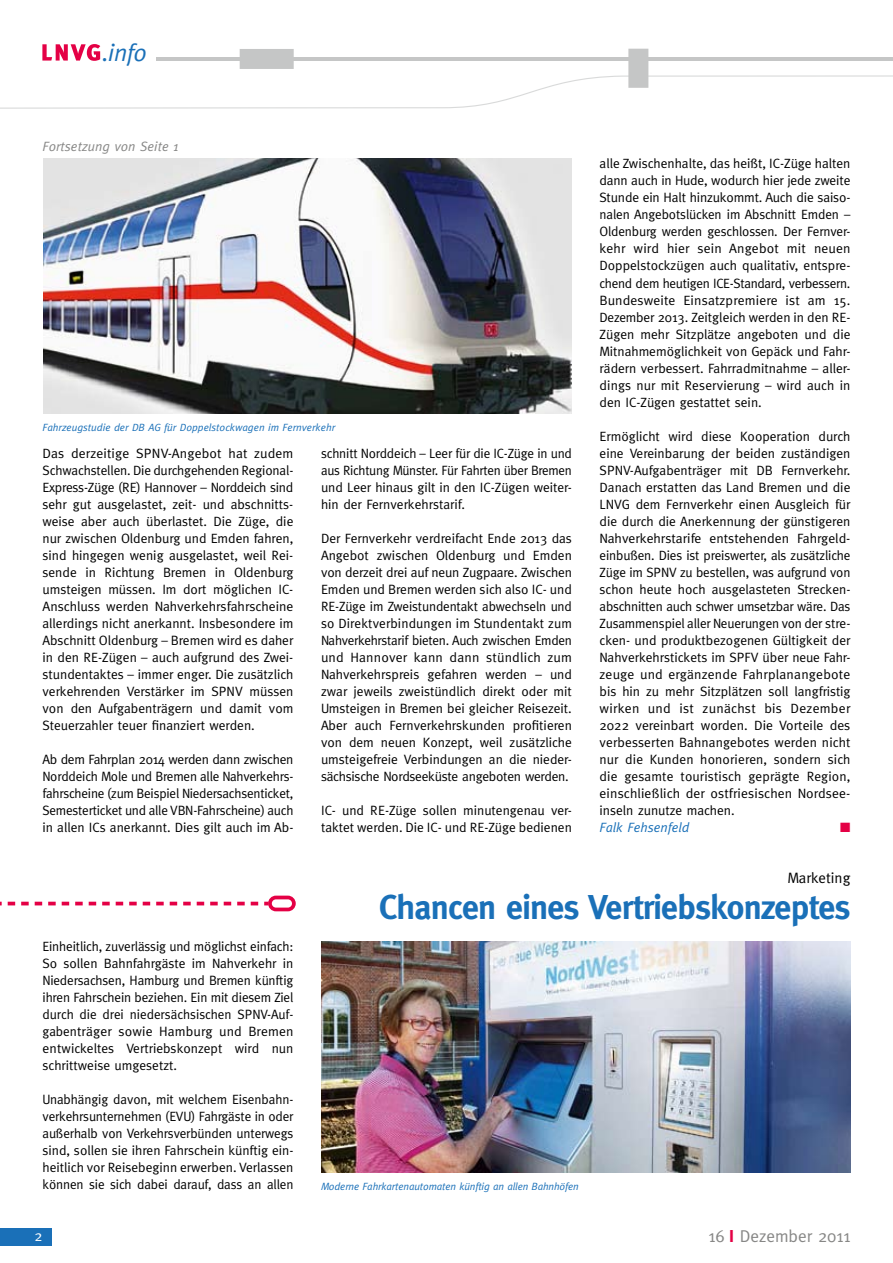
<style>
.page{position:relative;width:893px;height:1263px;background:#fff}
.page>*{position:absolute;margin:0;border:0;box-sizing:border-box;transform-origin:0 0}
.t1{font:700 34.5px "Meta";letter-spacing:-.02em;color:#1a70b8}
.t2{font:italic 24.45px "Meta";color:#1a70b8}
.t3{font:17.25px "Meta";color:#878786}
.t4{font:15px "Meta";color:#000}
.t5{font:15px "Meta";color:#fff}
.t6{font:13.5px/17px "Meta";color:#000;text-align:justify}
.t7{font:italic 13.5px "Meta";color:#878786}
.t8{font:italic 13.5px "Meta";color:#1a70b8}
.t9{font:13.5px "Zapf Dingbats ITC";color:#e40045}
.t10{font:italic 10.5px "Meta";color:#1a70b8}
.s1{font-weight:700;color:#e40045}
</style>
<div class="page">
<svg style="left:251px;top:902px;width:7px;height:3px"></svg>
<svg style="left:237px;top:902px;width:8px;height:3px"></svg>
<svg style="left:224px;top:902px;width:7px;height:3px"></svg>
<svg style="left:210px;top:902px;width:8px;height:3px"></svg>
<svg style="left:197px;top:902px;width:7px;height:3px"></svg>
<svg style="left:183px;top:902px;width:8px;height:3px"></svg>
<svg style="left:170px;top:902px;width:7px;height:3px"></svg>
<svg style="left:156px;top:902px;width:8px;height:3px"></svg>
<svg style="left:143px;top:902px;width:7px;height:3px"></svg>
<svg style="left:129px;top:902px;width:8px;height:3px"></svg>
<svg style="left:116px;top:902px;width:7px;height:3px"></svg>
<svg style="left:102px;top:902px;width:8px;height:3px"></svg>
<svg style="left:89px;top:902px;width:7px;height:3px"></svg>
<svg style="left:75px;top:902px;width:8px;height:3px"></svg>
<svg style="left:62px;top:902px;width:7px;height:3px"></svg>
<svg style="left:48px;top:902px;width:8px;height:3px"></svg>
<svg style="left:35px;top:902px;width:7px;height:3px"></svg>
<svg style="left:21px;top:902px;width:8px;height:3px"></svg>
<svg style="left:8px;top:902px;width:7px;height:3px"></svg>
<svg style="left:264px;top:896px;width:32px;height:15px"></svg>
<svg style="left:0;top:44px;width:893px;height:65px"></svg>
<div style="left:0;top:1228px;width:51px;height:17px;background:#1a70b8"></div>
<img style="left:44px;top:158px;width:528px;height:256px">
<img style="left:321px;top:941px;width:529px;height:231px">
<h2 class="t2" style="left:102px;top:38px;width:46px">.info</h2>
<p class="t7" style="left:43px;top:139px;width:138px">Fortsetzung von Seite 1</p>
<p class="t10" style="left:43px;top:422px;width:294px">Fahrzeugstudie der DB AG für Doppelstockwagen im Fernverkehr</p>
<p class="t6" style="left:43px;top:444px;width:252px">Das derzeitige SPNV-Angebot hat zudem Schwachstellen. Die durchgehenden Regional-Express-Züge (RE) Hannover – Norddeich sind sehr gut ausgelastet, zeit- und abschnitts&shy;weise aber auch überlastet. Die Züge, die nur zwischen Oldenburg und Emden fahren, sind hingegen wenig ausgelastet, weil Rei&shy;sende in Richtung Bremen in Oldenburg umsteigen müssen. Im dort möglichen IC-Anschluss werden Nahverkehrsfahrscheine allerdings nicht anerkannt. Insbesondere im Abschnitt Oldenburg – Bremen wird es daher in den RE-Zügen – auch aufgrund des Zwei&shy;stundentaktes – immer enger. Die zusätzlich verkehrenden Verstärker im SPNV müssen von den Aufgabenträgern und damit vom Steuerzahler teuer finanziert werden.</p>
<p class="t6" style="left:43px;top:750px;width:252px">Ab dem Fahrplan 2014 werden dann zwischen Norddeich Mole und Bremen alle Nahverkehrs&shy;fahrscheine (zum Beispiel Niedersachsenticket, Semesterticket und alle VBN-Fahrscheine) auch in allen ICs anerkannt. Dies gilt auch im Ab-</p>
<p class="t6" style="left:321px;top:444px;width:252px">schnitt Norddeich – Leer für die IC-Züge in und aus Richtung Münster. Für Fahrten über Bremen und Leer hinaus gilt in den IC-Zügen weiter&shy;hin der Fernverkehrstarif.</p>
<p class="t6" style="left:321px;top:529px;width:252px">Der Fernverkehr verdreifacht Ende 2013 das Angebot zwischen Oldenburg und Emden von derzeit drei auf neun Zugpaare. Zwischen Emden und Bremen werden sich also IC- und RE-Züge im Zweistundentakt abwechseln und so Direktverbindungen im Stundentakt zum Nahverkehrstarif bieten. Auch zwischen Emden und Hannover kann dann stündlich zum Nahverkehrspreis gefahren werden – und zwar jeweils zweistündlich direkt oder mit Umsteigen in Bremen bei gleicher Reisezeit.<br>Aber auch Fernverkehrskunden profitieren von dem neuen Konzept, weil zusätzliche umsteigefreie Verbindungen an die nieder&shy;sächsische Nordseeküste angeboten werden.</p>
<p class="t6" style="left:321px;top:801px;width:252px">IC- und RE-Züge sollen minutengenau ver&shy;taktet werden. Die IC- und RE-Züge bedienen</p>
<p class="t6" style="left:600px;top:155px;width:252px">alle Zwischenhalte, das heißt, IC-Züge halten dann auch in Hude, wodurch hier jede zweite Stunde ein Halt hinzukommt. Auch die saiso&shy;nalen Angebotslücken im Abschnitt Emden – Oldenburg werden geschlossen. Der Fernver&shy;kehr wird hier sein Angebot mit neuen Doppelstockzügen auch qualitativ, entspre&shy;chend dem heutigen ICE-Standard, verbessern.<br>Bundesweite Einsatzpremiere ist am 15.<br>Dezember 2013. Zeitgleich werden in den RE-Zügen mehr Sitzplätze angeboten und die Mitnahmemöglichkeit von Gepäck und Fahr&shy;rädern verbessert. Fahrradmitnahme – aller&shy;dings nur mit Reservierung – wird auch in den IC-Zügen gestattet sein.</p>
<p class="t6" style="left:600px;top:427px;width:252px">Ermöglicht wird diese Kooperation durch eine Vereinbarung der beiden zuständigen SPNV-Aufgabenträger mit DB Fernverkehr.<br>Danach erstatten das Land Bremen und die LNVG dem Fernverkehr einen Ausgleich für die durch die Anerkennung der günstigeren Nahverkehrstarife entstehenden Fahrgeld&shy;einbußen. Dies ist preiswerter, als zusätzliche Züge im SPNV zu bestellen, was aufgrund von schon heute hoch ausgelasteten Strecken&shy;abschnitten auch schwer umsetzbar wäre. Das Zusammenspiel aller Neuerungen von der stre&shy;cken- und produktbezogenen Gültigkeit der Nahverkehrstickets im SPFV über neue Fahr&shy;zeuge und ergänzende Fahrplanangebote bis hin zu mehr Sitzplätzen soll langfristig wirken und ist zunächst bis Dezember 2022 vereinbart worden. Die Vorteile des verbesserten Bahnangebotes werden nicht nur die Kunden honorieren, sondern sich die gesamte touristisch geprägte Region, einschließlich der ostfriesischen Nordsee&shy;inseln zunutze machen.</p>
<p class="t8" style="left:600px;top:819px;width:91px">Falk Fehsenfeld</p>
<p class="t9" style="left:840px;top:821px;width:12px">■</p>
<p class="t4" style="left:787px;top:869px;width:64px">Marketing</p>
<p class="t6" style="left:43px;top:937px;width:252px">Einheitlich, zuverlässig und möglichst einfach:<br>So sollen Bahnfahrgäste im Nahverkehr in Niedersachsen, Hamburg und Bremen künftig ihren Fahrschein beziehen. Ein mit diesem Ziel durch die drei niedersächsischen SPNV-Auf&shy;gabenträger sowie Hamburg und Bremen entwickeltes Vertriebskonzept wird nun schrittweise umgesetzt.</p>
<p class="t6" style="left:43px;top:1091px;width:252px">Unabhängig davon, mit welchem Eisenbahn&shy;verkehrsunternehmen (EVU) Fahrgäste in oder außerhalb von Verkehrsverbünden unterwegs sind, sollen sie ihren Fahrschein künftig ein&shy;heitlich vor Reisebeginn erwerben. Verlassen können sie sich dabei darauf, dass an allen</p>
<h1 class="t1" style="left:379px;top:887px;width:473px">Chancen eines Vertriebskonzeptes</h1>
<p class="t10" style="left:321px;top:1180px;width:259px">Moderne Fahrkartenautomaten künftig an allen Bahnhöfen</p>
<p class="t5" style="left:34px;top:1227px;width:10px">2</p>
<p class="t3" style="left:708px;top:1226px;width:144px">16 <span class="s1">I</span> Dezember 2011</p>
<p class="t5" style="left:34px;top:1231px;width:10px">2</p>
</div>
